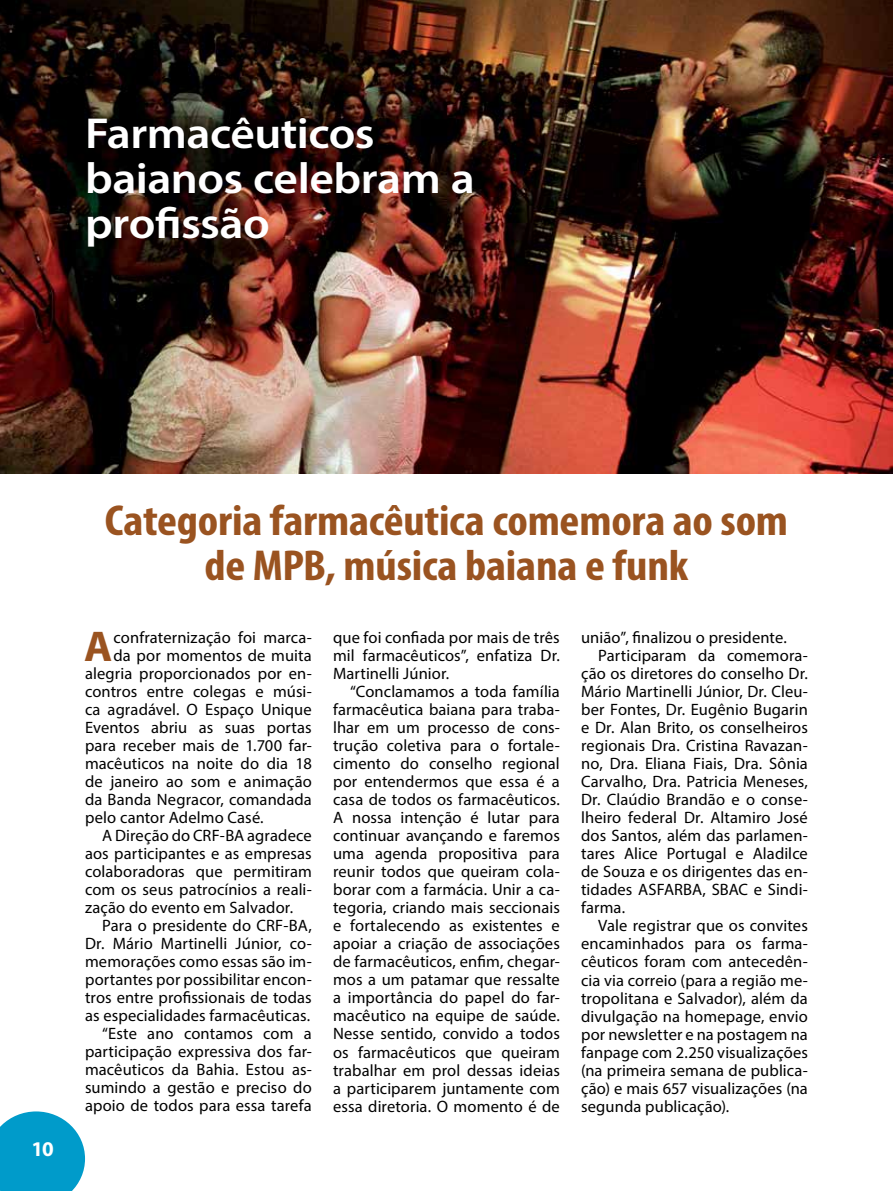
<style>
.page{position:relative;width:893px;height:1191px;background:#fff}
.page>*{position:absolute;margin:0;border:0;box-sizing:border-box;transform-origin:0 0}
.t1{font:700 condensed 43.5px/45px "Myriad Pro";letter-spacing:-.005em;color:#9a5320;text-align:center;scale:1.09 1}
.t2{font:600 43.5px/45px "Myriad Pro";letter-spacing:-.01em;color:#fff;scale:1.09 1}
.t3{font:700 43.2px "Myriad Pro";color:#9a5320}
.t4{font:700 21px "Myriad Pro";color:#fff}
.t5{font:16.5px/18px "Myriad Pro";letter-spacing:.01em;color:#000;text-align:justify}
</style>
<div class="page">
<svg style="left:0;top:1111px;width:85px;height:80px;background:#1fa7d0"></svg>
<img style="left:0;top:0;width:893px;height:474px">
<h1 class="t2" style="left:85px;top:110px;width:359px">Farmacêuticos baianos celebram a profissão</h1>
<p class="t4" style="left:31px;top:1135px;width:24px">10</p>
<h1 class="t1" style="left:105px;top:497px;width:628px">Categoria farmacêutica comemora ao som de MPB, música baiana e funk</h1>
<h2 class="t3" style="left:84px;top:618px;width:30px">A</h2>
<p class="t5" style="left:114px;top:628px;width:200px">confraternização foi marca-</p>
<p class="t5" style="left:114px;top:646px;width:200px">da por momentos de muita</p>
<p class="t5" style="left:85px;top:664px;width:228px">alegria proporcionados por en-</p>
<p class="t5" style="left:85px;top:682px;width:228px">contros entre colegas e músi-</p>
<p class="t5" style="left:85px;top:700px;width:228px">ca agradável. O Espaço Unique</p>
<p class="t5" style="left:85px;top:718px;width:228px">Eventos abriu as suas portas</p>
<p class="t5" style="left:85px;top:736px;width:228px">para receber mais de 1.700 far-</p>
<p class="t5" style="left:85px;top:754px;width:228px">macêuticos na noite do dia 18</p>
<p class="t5" style="left:85px;top:772px;width:228px">de janeiro ao som e animação</p>
<p class="t5" style="left:85px;top:790px;width:228px">da Banda Negracor, comandada</p>
<p class="t5" style="left:85px;top:808px;width:180px">pelo cantor Adelmo Casé.</p>
<p class="t5" style="left:102px;top:826px;width:211px">A Direção do CRF-BA agradece</p>
<p class="t5" style="left:85px;top:844px;width:228px">aos participantes e as empresas</p>
<p class="t5" style="left:85px;top:862px;width:228px">colaboradoras que permitiram</p>
<p class="t5" style="left:85px;top:880px;width:228px">com os seus patrocínios a reali-</p>
<p class="t5" style="left:85px;top:898px;width:210px">zação do evento em Salvador.</p>
<p class="t5" style="left:102px;top:916px;width:211px">Para o presidente do CRF-BA,</p>
<p class="t5" style="left:85px;top:934px;width:228px">Dr. Mário Martinelli Júnior, co-</p>
<p class="t5" style="left:85px;top:952px;width:228px">memorações como essas são im-</p>
<p class="t5" style="left:85px;top:970px;width:228px">portantes por possibilitar encon-</p>
<p class="t5" style="left:85px;top:988px;width:228px">tros entre profissionais de todas</p>
<p class="t5" style="left:85px;top:1006px;width:227px">as especialidades farmacêuticas.</p>
<p class="t5" style="left:102px;top:1024px;width:211px">“Este ano contamos com a</p>
<p class="t5" style="left:85px;top:1042px;width:228px">participação expressiva dos far-</p>
<p class="t5" style="left:85px;top:1060px;width:228px">macêuticos da Bahia. Estou as-</p>
<p class="t5" style="left:85px;top:1078px;width:228px">sumindo a gestão e preciso do</p>
<p class="t5" style="left:85px;top:1096px;width:228px">apoio de todos para essa tarefa</p>
<p class="t5" style="left:333px;top:628px;width:228px">que foi confiada por mais de três mil farmacêuticos”, enfatiza Dr.<br>Martinelli Júnior.</p>
<p class="t5" style="left:333px;top:682px;width:228px;text-indent:17px">“Conclamamos a toda família farmacêutica baiana para traba&shy;lhar em um processo de cons&shy;trução coletiva para o fortale&shy;cimento do conselho regional por entendermos que essa é a casa de todos os farmacêuticos.<br>A nossa intenção é lutar para continuar avançando e faremos uma agenda propositiva para reunir todos que queiram cola&shy;borar com a farmácia. Unir a ca&shy;tegoria, criando mais seccionais e fortalecendo as existentes e apoiar a criação de associações de farmacêuticos, enfim, chegar&shy;mos a um patamar que ressalte a importância do papel do far&shy;macêutico na equipe de saúde.<br>N esse sentido, convido a todos os farmacêuticos que queiram trabalhar em prol dessas ideias a participarem juntamente com essa diretoria. O momento é de</p>
<p class="t5" style="left:581px;top:628px;width:207px">união”, finalizou o presidente.</p>
<p class="t5" style="left:598px;top:646px;width:211px">Participaram da comemora-</p>
<p class="t5" style="left:581px;top:664px;width:228px">ção os diretores do conselho Dr.</p>
<p class="t5" style="left:581px;top:682px;width:228px">Mário Martinelli Júnior, Dr. Cleu-</p>
<p class="t5" style="left:581px;top:700px;width:228px">ber Fontes, Dr. Eugênio Bugarin</p>
<p class="t5" style="left:581px;top:718px;width:228px">e Dr. Alan Brito, os conselheiros</p>
<p class="t5" style="left:581px;top:736px;width:228px">regionais Dra. Cristina Ravazan-</p>
<p class="t5" style="left:581px;top:754px;width:228px">no, Dra. Eliana Fiais, Dra. Sônia</p>
<p class="t5" style="left:581px;top:772px;width:228px">Carvalho, Dra. Patricia Meneses,</p>
<p class="t5" style="left:581px;top:790px;width:228px">Dr. Claúdio Brandão e o conse-</p>
<p class="t5" style="left:581px;top:808px;width:228px">lheiro federal Dr. Altamiro José</p>
<p class="t5" style="left:581px;top:826px;width:228px">dos Santos, além das parlamen-</p>
<p class="t5" style="left:581px;top:844px;width:228px">tares Alice Portugal e Aladilce</p>
<p class="t5" style="left:581px;top:862px;width:228px">de Souza e os dirigentes das en-</p>
<p class="t5" style="left:581px;top:880px;width:228px">tidades ASFARBA, SBAC e Sindi-</p>
<p class="t5" style="left:581px;top:898px;width:46px">farma.</p>
<p class="t5" style="left:598px;top:916px;width:211px">Vale registrar que os convites</p>
<p class="t5" style="left:581px;top:934px;width:228px">encaminhados para os farma-</p>
<p class="t5" style="left:581px;top:952px;width:228px">cêuticos foram com antecedên-</p>
<p class="t5" style="left:581px;top:970px;width:228px">cia via correio (para a região me-</p>
<p class="t5" style="left:581px;top:988px;width:228px">tropolitana e Salvador), além da</p>
<p class="t5" style="left:581px;top:1006px;width:228px">divulgação na homepage, envio</p>
<p class="t5" style="left:581px;top:1024px;width:228px">por newsletter e na postagem na</p>
<p class="t5" style="left:581px;top:1042px;width:228px">fanpage com 2.250 visualizações</p>
<p class="t5" style="left:581px;top:1060px;width:228px">(na primeira semana de publica-</p>
<p class="t5" style="left:581px;top:1078px;width:228px">ção) e mais 657 visualizações (na</p>
<p class="t5" style="left:581px;top:1096px;width:150px">segunda publicação).</p>
</div>
